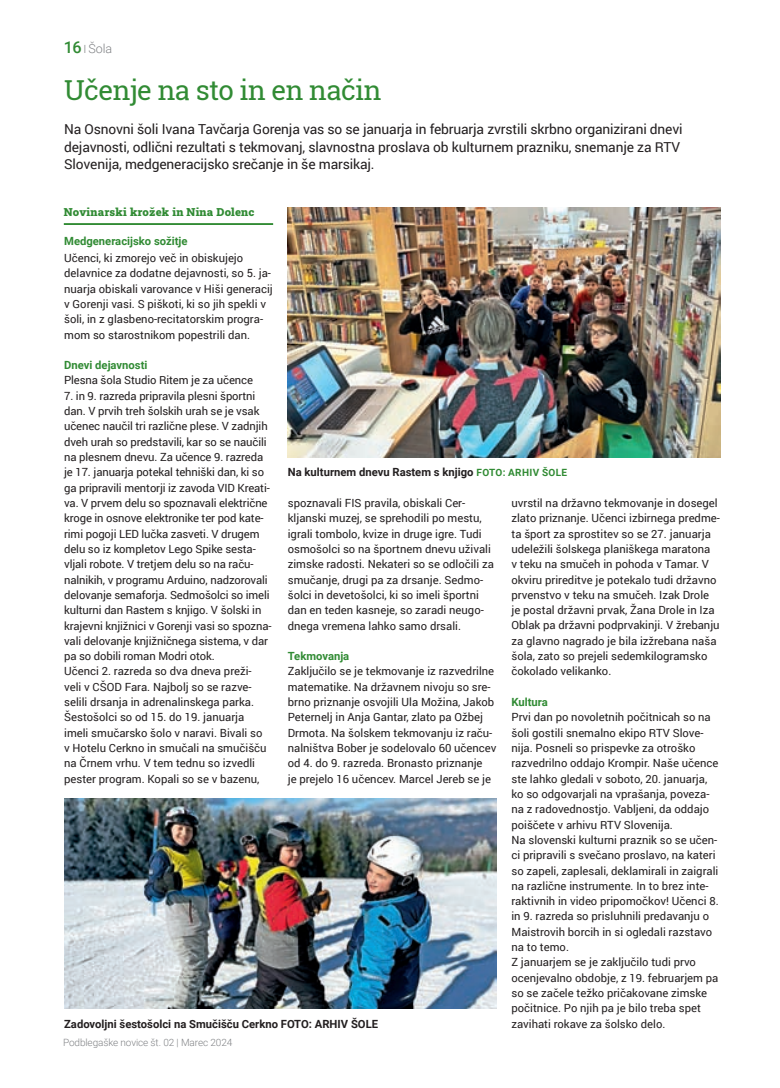
<style>
.page{position:relative;width:780px;height:1088px;background:#fff}
.page>*{position:absolute;margin:0;border:0;box-sizing:border-box;transform-origin:0 0}
.t1{font:27.5px "Roboto Slab";letter-spacing:-.02em;color:#318b34}
.t2{font:13.75px/17.5px "Roboto";letter-spacing:-.01em;color:#231f20}
.t3{font:300 12.5px "Roboto";color:#808285}
.t4{font:11.25px/15.2px "Roboto";color:#231f20}
.t5{font:700 11.25px "Roboto";color:#231f20}
.t6{font:700 11.25px "Roboto";color:#318b34}
.t7{font:900 11.25px "Roboto Slab";letter-spacing:.02em;color:#318b34}
.t8{font:300 10px "Roboto";letter-spacing:-.01em;color:#808285}
.s1{font-weight:500;font-size:16.25px;color:#318b34}
.s2{font-size:11.25px}
.s3{font-size:10px;color:#318b34}
</style>
<div class="page">
<hr style="left:64px;top:223px;width:209px;height:2px;background:#318b34">
<img style="left:288px;top:207px;width:432px;height:250px">
<img style="left:64px;top:798px;width:432px;height:211px">
<p class="t3" style="left:64px;top:40px;width:50px"><span class="s1">16</span> <span class="s2">I</span> Šola</p>
<h1 class="t1" style="left:64px;top:71px;width:319px">Učenje na sto in en način</h1>
<p class="t2" style="left:64px;top:120px;width:620px">Na Osnovni šoli Ivana Tavčarja Gorenja vas so se januarja in februarja zvrstili skrbno organizirani dnevi dejavnosti, odlični rezultati s tekmovanj, slavnostna proslava ob kulturnem prazniku, snemanje za RTV<br>Slovenija, medgeneracijsko srečanje in še marsikaj.</p>
<p class="t7" style="left:64px;top:204px;width:192px">Novinarski krožek in Nina Dolenc</p>
<p class="t6" style="left:64px;top:233px;width:125px">Medgeneracijsko sožitje</p>
<p class="t4" style="left:64px;top:250px;width:210px">Učenci, ki zmorejo več in obiskujejo delavnice za dodatne dejavnosti, so 5. ja&shy;nuarja obiskali varovance v Hiši generacij v Gorenji vasi. S piškoti, ki so jih spekli v šoli, in z glasbeno-recitatorskim progra&shy;mom so starostnikom popestrili dan.</p>
<p class="t6" style="left:64px;top:357px;width:85px">Dnevi dejavnosti</p>
<p class="t4" style="left:64px;top:372px;width:190px">Plesna šola Studio Ritem je za učence</p>
<p class="t4" style="left:64px;top:388px;width:209px">7. in 9. razreda pripravila plesni športni dan. V prvih treh šolskih urah se je vsak učenec naučil tri različne plese. V zadnjih dveh urah so predstavili, kar so se naučili na plesnem dnevu. Za učence 9. razreda je 17. januarja potekal tehniški dan, ki so ga pripravili mentorji iz zavoda VID Kreati&shy;va. V prvem delu so spoznavali električne kroge in osnove elektronike ter pod kate&shy;rimi pogoji LED lučka zasveti. V drugem delu so iz kompletov Lego Spike sesta&shy;vljali robote. V tretjem delu so na raču&shy;nalnikih, v programu Arduino, nadzorovali delovanje semaforja. Sedmošolci so imeli kulturni dan Rastem s knjigo. V šolski in krajevni knjižnici v Gorenji vasi so spozna&shy;vali delovanje knjižničnega sistema, v dar pa so dobili roman Modri otok.<br>Učenci 2. razreda so dva dneva preži&shy;veli v CŠOD Fara. Najbolj so se razve&shy;selili drsanja in adrenalinskega parka.<br>Šestošolci so od 15. do 19. januarja<br>imeli smučarsko šolo v naravi. Bivali so<br>v Hotelu Cerkno in smučali na smučišču na Črnem vrhu. V tem tednu so izvedli pester program. Kopali so se v bazenu,</p>
<p class="t5" style="left:288px;top:464px;width:281px">Na kulturnem dnevu Rastem s knjigo <span class="s3">FOTO: ARHIV ŠOLE</span></p>
<p class="t4" style="left:511px;top:495px;width:210px">uvrstil na državno tekmovanje in dosegel zlato priznanje. Učenci izbirnega predme&shy;ta šport za sprostitev so se 27. januarja udeležili šolskega planiškega maratona<br>v teku na smučeh in pohoda v Tamar. V okviru prireditve je potekalo tudi državno prvenstvo v teku na smučeh. Izak Drole je postal državni prvak, Žana Drole in Iza Oblak pa državni podprvakinji. V žrebanju za glavno nagrado je bila izžrebana naša šola, zato so prejeli sedemkilogramsko čokolado velikanko.</p>
<p class="t6" style="left:511px;top:694px;width:38px">Kultura</p>
<p class="t4" style="left:511px;top:709px;width:209px">Prvi dan po novoletnih počitnicah so na šoli gostili snemalno ekipo RTV Slove&shy;nija. Posneli so prispevke za otroško razvedrilno oddajo Krompir. Naše učence ste lahko gledali v soboto, 20. januarja, ko so odgovarjali na vprašanja, poveza&shy;na z radovednostjo. Vabljeni, da oddajo poiščete v arhivu RTV Slovenija.<br>Na slovenski kulturni praznik so se učen&shy;ci pripravili s svečano proslavo, na kateri so zapeli, zaplesali, deklamirali in zaigrali na različne instrumente. In to brez inte&shy;raktivnih in video pripomočkov! Učenci 8. in 9. razreda so prisluhnili predavanju o Maistrovih borcih in si ogledali razstavo na to temo.<br>Z januarjem se je zaključilo tudi prvo ocenjevalno obdobje, z 19. februarjem pa so se začele težko pričakovane zimske počitnice. Po njih pa je bilo treba spet zavihati rokave za šolsko delo.</p>
<p class="t4" style="left:288px;top:495px;width:207px">spoznavali FIS pravila, obiskali Cer&shy;kljanski muzej, se sprehodili po mestu, igrali tombolo, kvize in druge igre. Tudi osmošolci so na športnem dnevu uživali zimske radosti. Nekateri so se odločili za smučanje, drugi pa za drsanje. Sedmo&shy;šolci in devetošolci, ki so imeli športni dan en teden kasneje, so zaradi neugo&shy;dnega vremena lahko samo drsali.</p>
<p class="t6" style="left:288px;top:648px;width:63px">Tekmovanja</p>
<p class="t4" style="left:288px;top:663px;width:210px">Zaključilo se je tekmovanje iz razvedrilne matematike. Na državnem nivoju so sre&shy;brno priznanje osvojili Ula Možina, Jakob Peternelj in Anja Gantar, zlato pa Ožbej Drmota. Na šolskem tekmovanju iz raču&shy;nalništva Bober je sodelovalo 60 učencev od 4. do 9. razreda. Bronasto priznanje<br>je prejelo 16 učencev. Marcel Jereb se je</p>
<p class="t5" style="left:64px;top:1016px;width:315px">Zadovoljni šestošolci na Smučišču Cerkno FOTO: ARHIV ŠOLE</p>
<p class="t8" style="left:63px;top:1035px;width:171px">Podblegaške novice št. 02 | Marec 2024</p>
</div>
